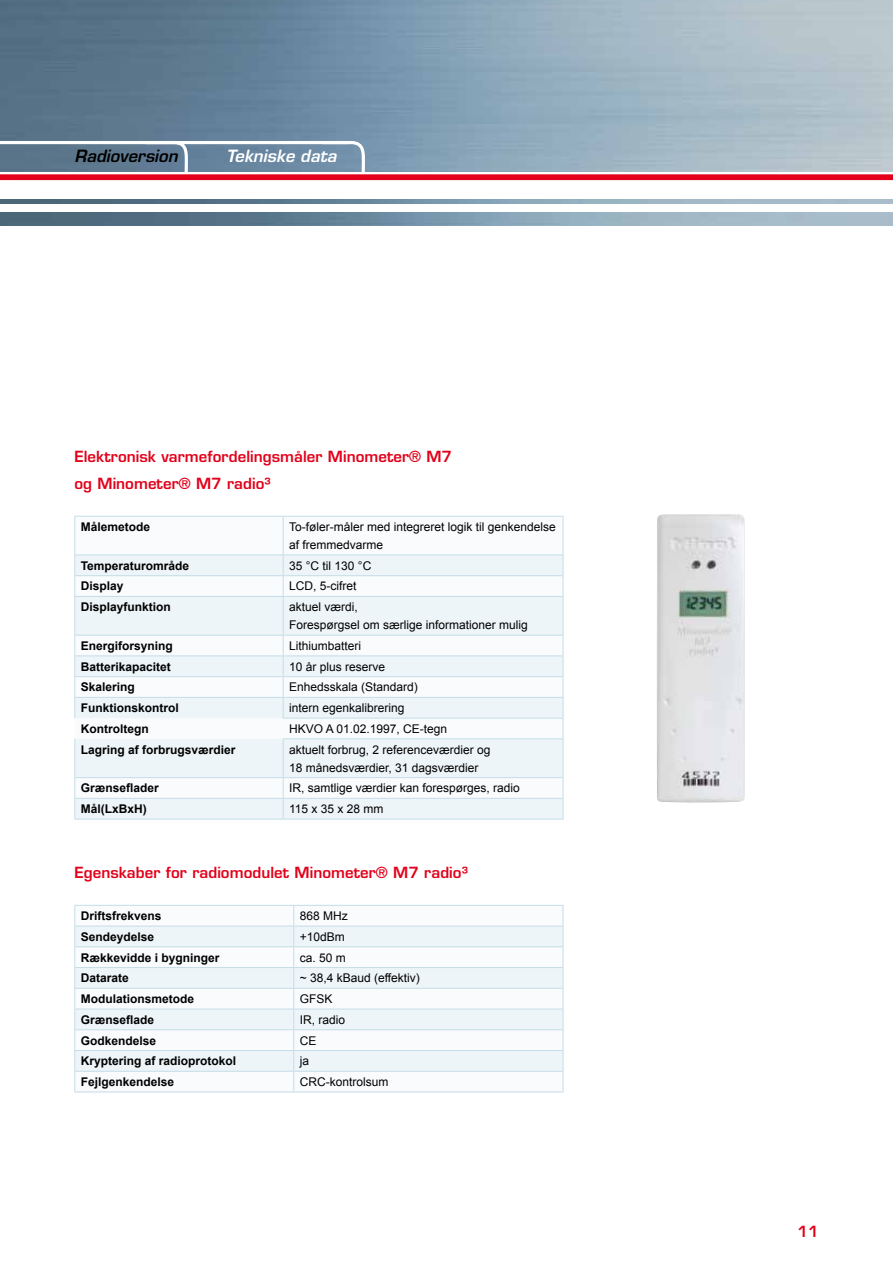
<style>
.page{position:relative;width:893px;height:1263px;background:#fff}
.page>*{position:absolute;margin:0;border:0;box-sizing:border-box;transform-origin:0 0}
.t1{font:italic 600 16.5px "Eurostile LT Std";letter-spacing:.005em;color:#000}
.t2{font:italic 600 16.5px "Eurostile LT Std";letter-spacing:.005em;color:#fff}
.t3{font:600 15px/27px "Eurostile LT Std";letter-spacing:.005em;color:#e2001a}
.t4{font:12px/18px "Arial";color:#000}
.t5{font:700 12px "Arial";color:#000}
</style>
<div class="page">
<img style="left:0;top:0;width:893px;height:171px">
<img style="left:1px;top:213px;width:892px;height:12px">
<img style="left:1px;top:200px;width:892px;height:3px">
<div style="left:0;top:174px;width:893px;height:6px;background:#e2001a"></div>
<svg style="left:0;top:213px;width:1px;height:12px"></svg>
<svg style="left:75px;top:517px;width:488px;height:38px"></svg>
<svg style="left:75px;top:556px;width:488px;height:263px;fill:#edf5f8"></svg>
<hr style="left:74px;top:516px;width:209px;height:1px;background:#c5dde8">
<hr style="left:74px;top:517px;width:1px;height:38px;background:#c5dde8">
<hr style="left:283px;top:516px;width:280px;height:1px;background:#c5dde8">
<hr style="left:283px;top:517px;width:1px;height:38px;background:#c5dde8">
<hr style="left:563px;top:517px;width:1px;height:38px;background:#c5dde8">
<hr style="left:74px;top:555px;width:209px;height:1px;background:#c5dde8">
<hr style="left:283px;top:555px;width:280px;height:1px;background:#c5dde8">
<hr style="left:74px;top:575px;width:209px;height:1px;background:#c5dde8">
<svg style="left:74px;top:555px;width:1px;height:41px"></svg>
<hr style="left:283px;top:575px;width:280px;height:1px;background:#c5dde8">
<svg style="left:283px;top:555px;width:1px;height:41px"></svg>
<svg style="left:563px;top:555px;width:1px;height:41px"></svg>
<hr style="left:74px;top:596px;width:209px;height:1px;background:#c5dde8">
<hr style="left:74px;top:597px;width:1px;height:38px;background:#c5dde8">
<hr style="left:283px;top:596px;width:280px;height:1px;background:#c5dde8">
<hr style="left:283px;top:597px;width:1px;height:38px;background:#c5dde8">
<hr style="left:563px;top:597px;width:1px;height:38px;background:#c5dde8">
<hr style="left:74px;top:635px;width:209px;height:1px;background:#c5dde8">
<hr style="left:283px;top:635px;width:280px;height:1px;background:#c5dde8">
<hr style="left:74px;top:655px;width:209px;height:1px;background:#c5dde8">
<hr style="left:283px;top:655px;width:280px;height:1px;background:#c5dde8">
<hr style="left:74px;top:676px;width:209px;height:1px;background:#c5dde8">
<hr style="left:283px;top:676px;width:280px;height:1px;background:#c5dde8">
<hr style="left:74px;top:697px;width:209px;height:1px;background:#c5dde8">
<svg style="left:74px;top:635px;width:1px;height:83px"></svg>
<hr style="left:283px;top:697px;width:280px;height:1px;background:#c5dde8">
<svg style="left:283px;top:635px;width:1px;height:83px"></svg>
<hr style="left:283px;top:718px;width:280px;height:1px;background:#c5dde8">
<svg style="left:563px;top:635px;width:1px;height:103px"></svg>
<hr style="left:74px;top:739px;width:1px;height:38px;background:#c5dde8">
<hr style="left:283px;top:738px;width:280px;height:1px;background:#c5dde8">
<hr style="left:283px;top:739px;width:1px;height:38px;background:#c5dde8">
<hr style="left:563px;top:739px;width:1px;height:38px;background:#c5dde8">
<hr style="left:74px;top:777px;width:209px;height:1px;background:#c5dde8">
<hr style="left:283px;top:777px;width:280px;height:1px;background:#c5dde8">
<hr style="left:74px;top:798px;width:209px;height:1px;background:#c5dde8">
<svg style="left:74px;top:778px;width:1px;height:41px"></svg>
<hr style="left:283px;top:798px;width:280px;height:1px;background:#c5dde8">
<svg style="left:283px;top:778px;width:1px;height:41px"></svg>
<svg style="left:563px;top:778px;width:1px;height:41px"></svg>
<hr style="left:74px;top:819px;width:209px;height:1px;background:#c5dde8">
<hr style="left:283px;top:819px;width:280px;height:1px;background:#c5dde8">
<svg style="left:75px;top:906px;width:488px;height:185px"></svg>
<svg style="left:75px;top:927px;width:488px;height:144px;fill:#edf5f8"></svg>
<hr style="left:74px;top:905px;width:220px;height:1px;background:#c5dde8">
<hr style="left:294px;top:905px;width:269px;height:1px;background:#c5dde8">
<hr style="left:74px;top:926px;width:220px;height:1px;background:#c5dde8">
<hr style="left:294px;top:926px;width:269px;height:1px;background:#c5dde8">
<hr style="left:74px;top:946px;width:220px;height:1px;background:#c5dde8">
<hr style="left:294px;top:946px;width:269px;height:1px;background:#c5dde8">
<hr style="left:74px;top:967px;width:220px;height:1px;background:#c5dde8">
<hr style="left:294px;top:967px;width:269px;height:1px;background:#c5dde8">
<hr style="left:74px;top:988px;width:220px;height:1px;background:#c5dde8">
<hr style="left:294px;top:988px;width:269px;height:1px;background:#c5dde8">
<hr style="left:74px;top:1009px;width:220px;height:1px;background:#c5dde8">
<hr style="left:294px;top:1009px;width:269px;height:1px;background:#c5dde8">
<hr style="left:74px;top:1029px;width:220px;height:1px;background:#c5dde8">
<hr style="left:294px;top:1029px;width:269px;height:1px;background:#c5dde8">
<hr style="left:74px;top:1050px;width:220px;height:1px;background:#c5dde8">
<hr style="left:294px;top:1050px;width:269px;height:1px;background:#c5dde8">
<hr style="left:74px;top:1071px;width:220px;height:1px;background:#c5dde8">
<svg style="left:74px;top:906px;width:1px;height:185px"></svg>
<hr style="left:294px;top:1071px;width:269px;height:1px;background:#c5dde8">
<svg style="left:293px;top:906px;width:1px;height:185px"></svg>
<svg style="left:563px;top:906px;width:1px;height:185px"></svg>
<hr style="left:74px;top:1091px;width:220px;height:1px;background:#c5dde8">
<hr style="left:294px;top:1091px;width:269px;height:1px;background:#c5dde8">
<img style="left:657px;top:514px;width:88px;height:288px">
<svg style="left:142px;top:139px;width:49px;height:36px;background:#798ca3"></svg>
<hr style="left:0;top:141px;width:349px;height:3px;background:#fff">
<svg style="left:319px;top:139px;width:49px;height:36px"></svg>
<h1 class="t1" style="left:74px;top:146px;width:105px">Radioversion</h1>
<h1 class="t2" style="left:226px;top:146px;width:112px">Tekniske data</h1>
<p class="t3" style="left:74px;top:443px;width:379px">Elektronisk varmefordelingsmåler Minometer® M7 og Minometer® M7 radio³</p>
<p class="t5" style="left:81px;top:519px;width:71px">Målemetode</p>
<p class="t4" style="left:289px;top:518px;width:268px">To-føler-måler med integreret logik til genkendelse af fremmedvarme</p>
<p class="t5" style="left:81px;top:558px;width:110px">Temperaturområde</p>
<p class="t4" style="left:289px;top:557px;width:84px">35 °C til 130 °C</p>
<p class="t5" style="left:81px;top:578px;width:44px">Display</p>
<p class="t4" style="left:289px;top:577px;width:69px">LCD, 5-cifret</p>
<p class="t5" style="left:81px;top:599px;width:92px">Displayfunktion</p>
<p class="t4" style="left:289px;top:598px;width:240px">aktuel værdi,<br>Forespørgsel om særlige informationer mulig</p>
<p class="t5" style="left:81px;top:638px;width:94px">Energiforsyning</p>
<p class="t4" style="left:289px;top:637px;width:74px">Lithiumbatteri</p>
<p class="t5" style="left:81px;top:658px;width:92px">Batterikapacitet</p>
<p class="t4" style="left:289px;top:657px;width:98px">10 år plus reserve</p>
<p class="t5" style="left:81px;top:679px;width:56px">Skalering</p>
<p class="t4" style="left:289px;top:678px;width:130px">Enhedsskala (Standard)</p>
<p class="t5" style="left:81px;top:700px;width:100px">Funktionskontrol</p>
<p class="t4" style="left:289px;top:699px;width:117px">intern egenkalibrering</p>
<p class="t5" style="left:81px;top:721px;width:69px">Kontroltegn</p>
<p class="t4" style="left:289px;top:720px;width:160px">HKVO A 01.02.1997, CE-tegn</p>
<p class="t5" style="left:81px;top:741px;width:156px">Lagring af forbrugsværdier</p>
<p class="t4" style="left:289px;top:740px;width:203px">aktuelt forbrug, 2 referenceværdier og<br>18 månedsværdier, 31 dagsværdier</p>
<p class="t5" style="left:81px;top:780px;width:80px">Grænseflader</p>
<p class="t4" style="left:289px;top:779px;width:232px">IR, samtlige værdier kan forespørges, radio</p>
<p class="t5" style="left:81px;top:801px;width:67px">Mål(LxBxH)</p>
<p class="t4" style="left:289px;top:800px;width:96px">115 x 35 x 28 mm</p>
<p class="t3" style="left:74px;top:859px;width:395px">Egenskaber for radiomodulet Minometer® M7 radio³</p>
<p class="t5" style="left:81px;top:908px;width:82px">Driftsfrekvens</p>
<p class="t4" style="left:300px;top:907px;width:50px">868 MHz</p>
<p class="t5" style="left:81px;top:929px;width:75px">Sendeydelse</p>
<p class="t4" style="left:300px;top:928px;width:47px">+10dBm</p>
<p class="t5" style="left:81px;top:949px;width:140px">Rækkevidde i bygninger</p>
<p class="t4" style="left:300px;top:948px;width:48px">ca. 50 m</p>
<p class="t5" style="left:81px;top:970px;width:50px">Datarate</p>
<p class="t4" style="left:300px;top:969px;width:122px">~ 38,4 kBaud (effektiv)</p>
<p class="t5" style="left:81px;top:991px;width:115px">Modulationsmetode</p>
<p class="t4" style="left:300px;top:990px;width:34px">GFSK</p>
<p class="t5" style="left:81px;top:1012px;width:75px">Grænseflade</p>
<p class="t4" style="left:300px;top:1011px;width:47px">IR, radio</p>
<p class="t5" style="left:81px;top:1032px;width:77px">Godkendelse</p>
<p class="t4" style="left:300px;top:1031px;width:18px">CE</p>
<p class="t5" style="left:81px;top:1053px;width:157px">Kryptering af radioprotokol</p>
<p class="t4" style="left:300px;top:1052px;width:11px">ja</p>
<p class="t5" style="left:81px;top:1074px;width:95px">Fejlgenkendelse</p>
<p class="t4" style="left:300px;top:1073px;width:90px">CRC-kontrolsum</p>
<p class="t3" style="left:797px;top:1217px;width:23px">11</p>
</div>
